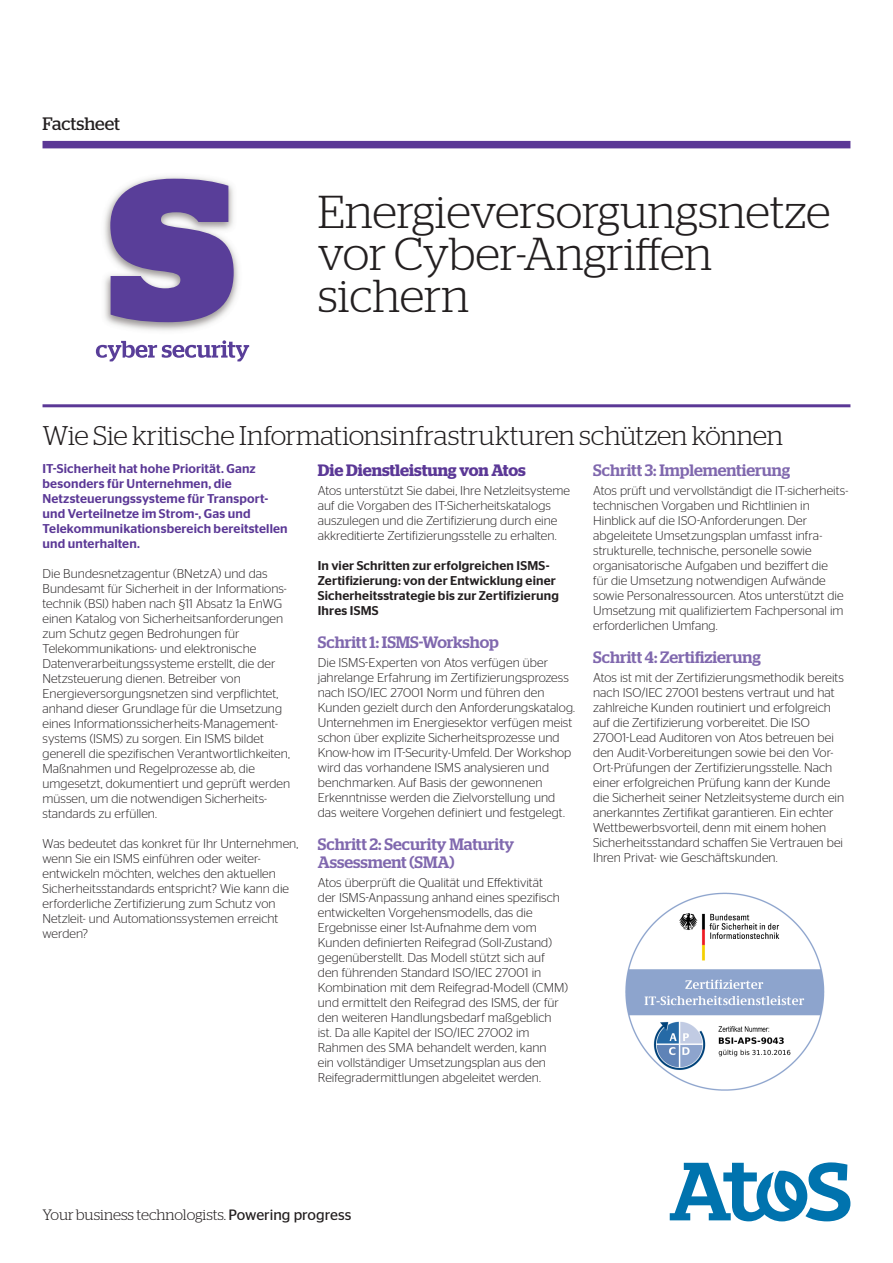
<style>
.page{position:relative;width:893px;height:1263px;background:#fff}
.page>*{position:absolute;margin:0;border:0;box-sizing:border-box;transform-origin:0 0}
.t1{font:300 46.05px/42px "Stag";color:#231f20}
.t2{font:300 27px "Stag";letter-spacing:-.005em;color:#231f20}
.t3{font:18px "Stag";color:#231f20}
.t4{font:500 16.5px/18px "Stag";color:#8068ae}
.t5{font:600 16.5px "Stag";letter-spacing:-.005em;color:#5b3896}
.t6{font:300 15px "Stag";letter-spacing:-.005em;color:#231f20}
.t7{font:300 12.75px/15px "Stag Sans";letter-spacing:.005em;color:#231f20}
.t8{font:500 12.75px/15px "Stag Sans";letter-spacing:.015em;color:#5b3896}
.t9{font:500 12.75px/15px "Stag Sans";letter-spacing:.015em;color:#231f20}
.s1{font-family:"Stag Sans";font-weight:400}
</style>
<div class="page">
<svg style="left:670px;top:1162px;width:180px;height:59px"></svg>
<div style="left:43px;top:141px;width:807px;height:7px;background:#5b3896"></div>
<hr style="left:43px;top:404px;width:807px;height:3px;background:#5b3896">
<img style="left:104px;top:176px;width:135px;height:155px">
<svg style="left:110px;top:179px;width:124px;height:143px"></svg>
<svg style="left:96px;top:340px;width:153px;height:21px"></svg>
<img style="left:625px;top:892px;width:200px;height:199px">
<h3 class="t3" style="left:43px;top:114px;width:79px">Factsheet</h3>
<h1 class="t1" style="left:318px;top:190px;width:514px">Energieversorgungsnetze vor Cyber-Angriffen sichern</h1>
<h2 class="t2" style="left:43px;top:420px;width:742px">Wie Sie kritische Informationsinfrastrukturen schützen können</h2>
<p class="t8" style="left:43px;top:461px;width:247px">IT-Sicherheit hat hohe Priorität. Ganz besonders für Unternehmen, die Netzsteuerungssysteme für Transport&shy;und Verteilnetze im Strom-, Gas und Telekommunikationsbereich bereitstellen und unterhalten.</p>
<p class="t7" style="left:43px;top:566px;width:249px">Die Bundesnetzagentur (BNetzA) und das Bundesamt für Sicherheit in der Informations&shy;technik (BSI) haben nach §11 Absatz 1a EnWG einen Katalog von Sicherheitsanforderungen zum Schutz gegen Bedrohungen für Telekommunikations- und elektronische Datenverarbeitungssysteme erstellt, die der Netzsteuerung dienen. Betreiber von Energieversorgungsnetzen sind verpflichtet, anhand dieser Grundlage für die Umsetzung eines Informationssicherheits-Management&shy;systems (ISMS) zu sorgen. Ein ISMS bildet generell die spezifischen Verantwortlichkeiten, Maßnahmen und Regelprozesse ab, die umgesetzt, dokumentiert und geprüft werden müssen, um die notwendigen Sicherheits&shy;standards zu erfüllen.</p>
<p class="t7" style="left:43px;top:836px;width:257px">Was bedeutet das konkret für Ihr Unternehmen, wenn Sie ein ISMS einführen oder weiter&shy;entwickeln möchten, welches den aktuellen Sicherheitsstandards entspricht? Wie kann die erforderliche Zertifizierung zum Schutz von Netzleit- und Automationssystemen erreicht werden?</p>
<p class="t5" style="left:318px;top:460px;width:210px">Die Dienstleistung von Atos</p>
<p class="t7" style="left:318px;top:483px;width:254px">Atos unterstützt Sie dabei, Ihre Netzleitsysteme auf die Vorgaben des IT-Sicherheitskatalogs auszulegen und die Zertifizierung durch eine akkreditierte Zertifizierungsstelle zu erhalten.</p>
<p class="t9" style="left:318px;top:558px;width:243px">In vier Schritten zur erfolgreichen ISMS-Zertifizierung: von der Entwicklung einer Sicherheitsstrategie bis zur Zertifizierung Ihres ISMS</p>
<p class="t4" style="left:318px;top:633px;width:182px">Schritt 1: ISMS-Workshop</p>
<p class="t7" style="left:318px;top:655px;width:259px">Die ISMS-Experten von Atos verfügen über jahrelange Erfahrung im Zertifizierungsprozess nach ISO/IEC 27001 Norm und führen den Kunden gezielt durch den Anforderungskatalog.<br>Unternehmen im Energiesektor verfügen meist schon über explizite Sicherheitsprozesse und Know-how im IT-Security-Umfeld. Der Workshop wird das vorhandene ISMS analysieren und benchmarken. Auf Basis der gewonnenen Erkenntnisse werden die Zielvorstellung und das weitere Vorgehen definiert und festgelegt.</p>
<p class="t4" style="left:318px;top:835px;width:198px">Schritt 2: Security Maturity<br>Assessment (SMA)</p>
<p class="t7" style="left:318px;top:875px;width:252px">Atos überprüft die Qualität und Effektivität<br>der ISMS-Anpassung anhand eines spezifisch entwickelten Vorgehensmodells, das die Ergebnisse einer Ist-Aufnahme dem vom Kunden definierten Reifegrad (Soll-Zustand) gegenüberstellt. Das Modell stützt sich auf den führenden Standard ISO/IEC 27001 in Kombination mit dem Reifegrad-Modell (CMM) und ermittelt den Reifegrad des ISMS, der für den weiteren Handlungsbedarf maßgeblich ist. Da alle Kapitel der ISO/IEC 27002 im Rahmen des SMA behandelt werden, kann<br>ein vollständiger Umsetzungsplan aus den Reifegradermittlungen abgeleitet werden.</p>
<p class="t4" style="left:593px;top:461px;width:199px">Schritt 3: Implementierung</p>
<p class="t7" style="left:593px;top:483px;width:257px">Atos prüft und vervollständigt die IT-sicherheits&shy;technischen Vorgaben und Richtlinien in Hinblick auf die ISO-Anforderungen. Der abgeleitete Umsetzungsplan umfasst infra&shy;strukturelle, technische, personelle sowie organisatorische Aufgaben und beziffert die<br>für die Umsetzung notwendigen Aufwände sowie Personalressourcen. Atos unterstützt die Umsetzung mit qualifiziertem Fachpersonal im erforderlichen Umfang.</p>
<p class="t4" style="left:593px;top:648px;width:169px">Schritt 4: Zertifizierung</p>
<p class="t7" style="left:593px;top:670px;width:252px">Atos ist mit der Zertifizierungsmethodik bereits nach ISO/IEC 27001 bestens vertraut und hat zahlreiche Kunden routiniert und erfolgreich auf die Zertifizierung vorbereitet. Die ISO 27001-Lead Auditoren von Atos betreuen bei den Audit-Vorbereitungen sowie bei den Vor-Ort-Prüfungen der Zertifizierungsstelle. Nach einer erfolgreichen Prüfung kann der Kunde die Sicherheit seiner Netzleitsysteme durch ein anerkanntes Zertifikat garantieren. Ein echter Wettbewerbsvorteil, denn mit einem hohen Sicherheitsstandard schaffen Sie Vertrauen bei Ihren Privat- wie Geschäftskunden.</p>
<p class="t6" style="left:43px;top:1207px;width:310px">Your business technologists. <span class="s1">Powering progress</span></p>
</div>
